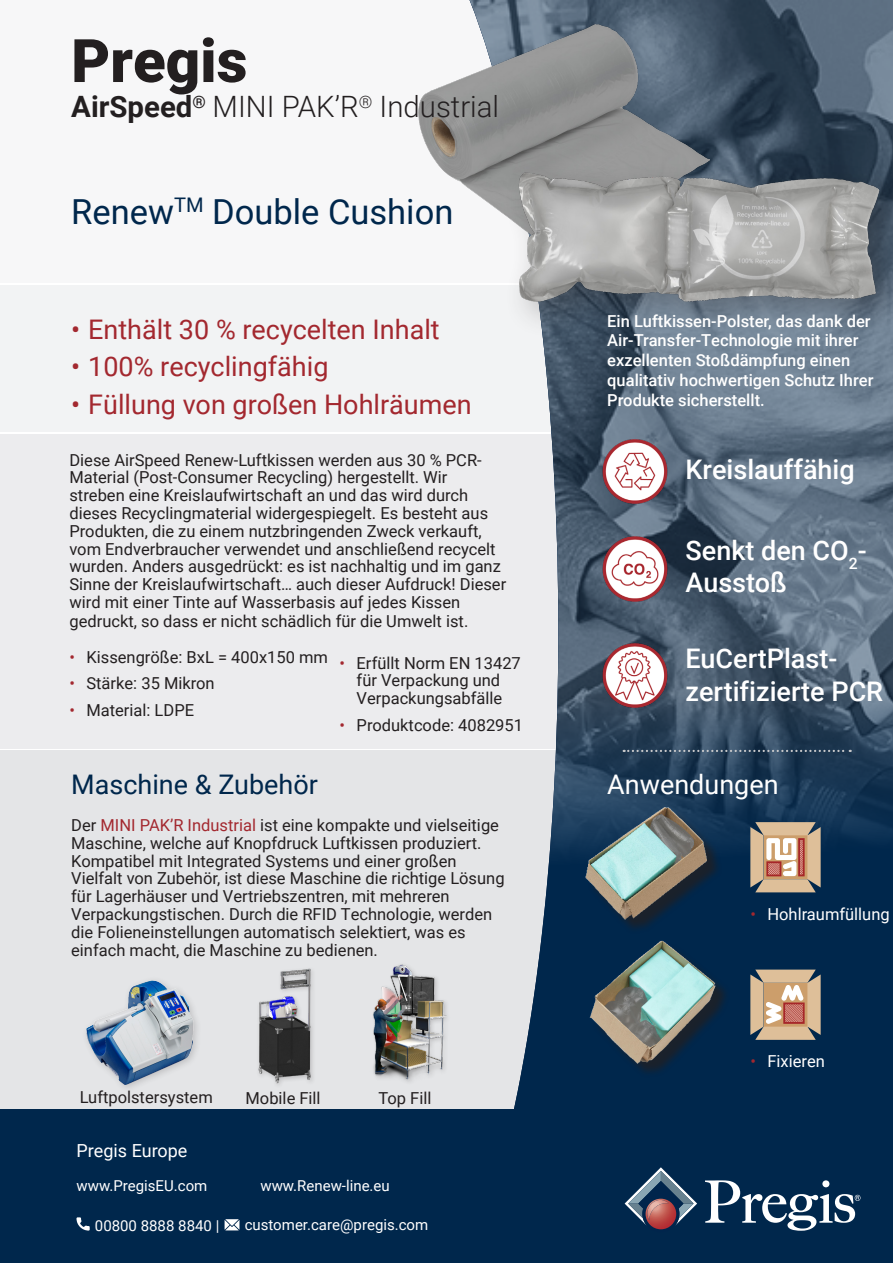
<style>
.page{position:relative;width:893px;height:1263px;background:#fff}
.page>*{position:absolute;margin:0;border:0;box-sizing:border-box;transform-origin:0 0}
.t1{font:900 60px "Roboto";color:#231f20}
.t2{font:34.5px "Roboto";color:#00274c}
.t3{font:300 29.4px "Roboto";color:#231f20}
.t4{font:27px "Roboto";color:#a3282f}
.t5{font:500 27px/32.4px "Roboto";color:#fff}
.t6{font:27px "Roboto";color:#00274c}
.t7{font:27px "Roboto";color:#fff}
.t8{font:18px "Roboto";color:#fff}
.body_-_white{font:16.5px/17.9px "Roboto";color:#231f20}
.t9{font:500 16.5px/19.8px "Roboto";color:#fff}
.redbullet{font:16.5px "Roboto";color:#231f20}
.t10{font:16.5px "Roboto";color:#fff}
.t11{font:15px "Roboto";color:#fff}
.s1{font-weight:700}
.s2{color:#a3282f}
</style>
<div class="page">
<div style="left:0;top:285px;width:893px;height:147px;background:#f2f3f4"></div>
<div style="left:0;top:0;width:893px;height:282px;background:#f7f7f8"></div>
<div style="left:0;top:434px;width:893px;height:314px;background:#ececee"></div>
<div style="left:0;top:751px;width:893px;height:359px;background:#e4e5e7"></div>
<svg style="left:459px;top:0;width:434px;height:1110px"></svg>
<img style="left:470px;top:0;width:423px;height:1086px">
<div style="left:256px;top:966px;width:60px;height:123px;background:#e0e1e3"></div>
<img style="left:258px;top:968px;width:54px;height:116px">
<img style="left:373px;top:965px;width:73px;height:117px">
<svg style="left:624px;top:750px;width:227px;height:2px"></svg>
<svg style="left:750px;top:822px;width:71px;height:70px;background:#ccad92"></svg>
<svg style="left:750px;top:969px;width:71px;height:71px;background:#c9a98d"></svg>
<img style="left:419px;top:12px;width:291px;height:249px">
<div style="left:502px;top:157px;width:391px;height:182px;background:#231f20;opacity:.3"></div>
<img style="left:516px;top:140px;width:368px;height:213px">
<div style="left:0;top:1110px;width:893px;height:153px;background:#00274c"></div>
<svg style="left:76px;top:1217px;width:14px;height:13px"></svg>
<svg style="left:225px;top:1219px;width:14px;height:11px"></svg>
<svg style="left:625px;top:1167px;width:72px;height:62px"></svg>
<svg style="left:705px;top:1180px;width:155px;height:51px"></svg>
<img style="left:599px;top:434px;width:73px;height:73px">
<img style="left:599px;top:638px;width:73px;height:73px">
<img style="left:599px;top:532px;width:73px;height:73px">
<div style="left:588px;top:810px;width:134px;height:124px;background:#231f20;opacity:.75"></div>
<img style="left:580px;top:808px;width:134px;height:113px">
<img style="left:555px;top:936px;width:179px;height:140px">
<img style="left:86px;top:980px;width:111px;height:108px">
<p class="t1" style="left:71px;top:19px;width:178px">Pregis</p>
<p class="t3" style="left:71px;top:86px;width:429px"><span class="s1">AirSpeed</span><sup>®</sup> MINI PAK’R<sup>®</sup> Industrial</p>
<p class="t2" style="left:71px;top:187px;width:384px">Renew<sup>TM</sup> Double Cushion</p>
<p class="t4" style="left:71px;top:310px;width:370px">• Enthält 30 % recycelten Inhalt</p>
<p class="t4" style="left:71px;top:348px;width:259px">• 100% recyclingfähig</p>
<p class="t4" style="left:71px;top:386px;width:402px">• Füllung von großen Hohlräumen</p>
<p class="body_-_white" style="left:69px;top:450px;width:438px">Diese AirSpeed Renew-Luftkissen werden aus 30 % PCR-Material (Post-Consumer Recycling) hergestellt. Wir streben eine Kreislaufwirtschaft an und das wird durch dieses Recyclingmaterial widergespiegelt. Es besteht aus Produkten, die zu einem nutzbringenden Zweck verkauft, vom Endverbraucher verwendet und anschließend recycelt wurden. Anders ausgedrückt: es ist nachhaltig und im ganz Sinne der Kreislaufwirtschaft… auch dieser Aufdruck! Dieser wird mit einer Tinte auf Wasserbasis auf jedes Kissen</p>
<p class="body_-_white" style="left:69px;top:612px;width:400px">gedruckt, so dass er nicht schädlich für die Umwelt ist.</p>
<p class="body_-_white" style="left:69px;top:647px;width:260px"><span class="s2">•</span> Kissengröße: BxL = 400x150 mm</p>
<p class="body_-_white" style="left:69px;top:674px;width:147px"><span class="s2">•</span> Stärke: 35 Mikron</p>
<p class="body_-_white" style="left:69px;top:700px;width:126px"><span class="s2">•</span> Material: LDPE</p>
<p class="body_-_white" style="left:340px;top:653px;width:183px;text-align:center"><span class="s2">•</span> Erfüllt Norm EN 13427 für Verpackung und<br>Verpackungsabfälle</p>
<p class="body_-_white" style="left:340px;top:715px;width:185px"><span class="s2">•</span> Produktcode: 4082951</p>
<p class="t6" style="left:71px;top:766px;width:248px">Maschine &amp; Zubehör</p>
<p class="body_-_white" style="left:71px;top:816px;width:435px">Der <span class="s2">MINI PAK’R Industrial</span> ist eine kompakte und vielseitige Maschine, welche auf Knopfdruck Luftkissen produziert.<br>Kompatibel mit Integrated Systems und einer großen Vielfalt von Zubehör, ist diese Maschine die richtige Lösung für Lagerhäuser und Vertriebszentren, mit mehreren Verpackungstischen. Durch die RFID Technologie, werden die Folieneinstellungen automatisch selektiert, was es einfach macht, die Maschine zu bedienen.</p>
<p class="redbullet" style="left:80px;top:1085px;width:135px">Luftpolstersystem</p>
<p class="t8" style="left:76px;top:1138px;width:113px">Pregis Europe</p>
<p class="redbullet" style="left:246px;top:1087px;width:77px">Mobile Fill</p>
<p class="redbullet" style="left:378px;top:1086px;width:54px">Top Fill</p>
<p class="t11" style="left:260px;top:1175px;width:131px">www.Renew-line.eu</p>
<p class="t11" style="left:76px;top:1175px;width:132px">www.PregisEU.com</p>
<p class="t11" style="left:95px;top:1215px;width:126px">00800 8888 8840 |</p>
<p class="t11" style="left:245px;top:1214px;width:185px">customer.care@pregis.com</p>
<p class="t9" style="left:607px;top:310px;width:268px">Ein Luftkissen-Polster, das dank der Air-Transfer-Technologie mit ihrer exzellenten Stoßdämpfung einen qualitativ hochwertigen Schutz Ihrer Produkte sicherstellt.</p>
<p class="t5" style="left:685px;top:452px;width:171px">Kreislauffähig</p>
<p class="t5" style="left:685px;top:533px;width:183px">Senkt den CO<sub>2</sub>-<br>Ausstoß</p>
<p class="t5" style="left:685px;top:641px;width:199px">EuCertPlast&shy;zertifizierte PCR</p>
<p class="t7" style="left:607px;top:766px;width:173px">Anwendungen</p>
<p class="t10" style="left:750px;top:902px;width:141px"><span class="s2">•</span> Hohlraumfüllung</p>
<p class="t10" style="left:750px;top:1050px;width:76px"><span class="s2">•</span> Fixieren</p>
</div>
